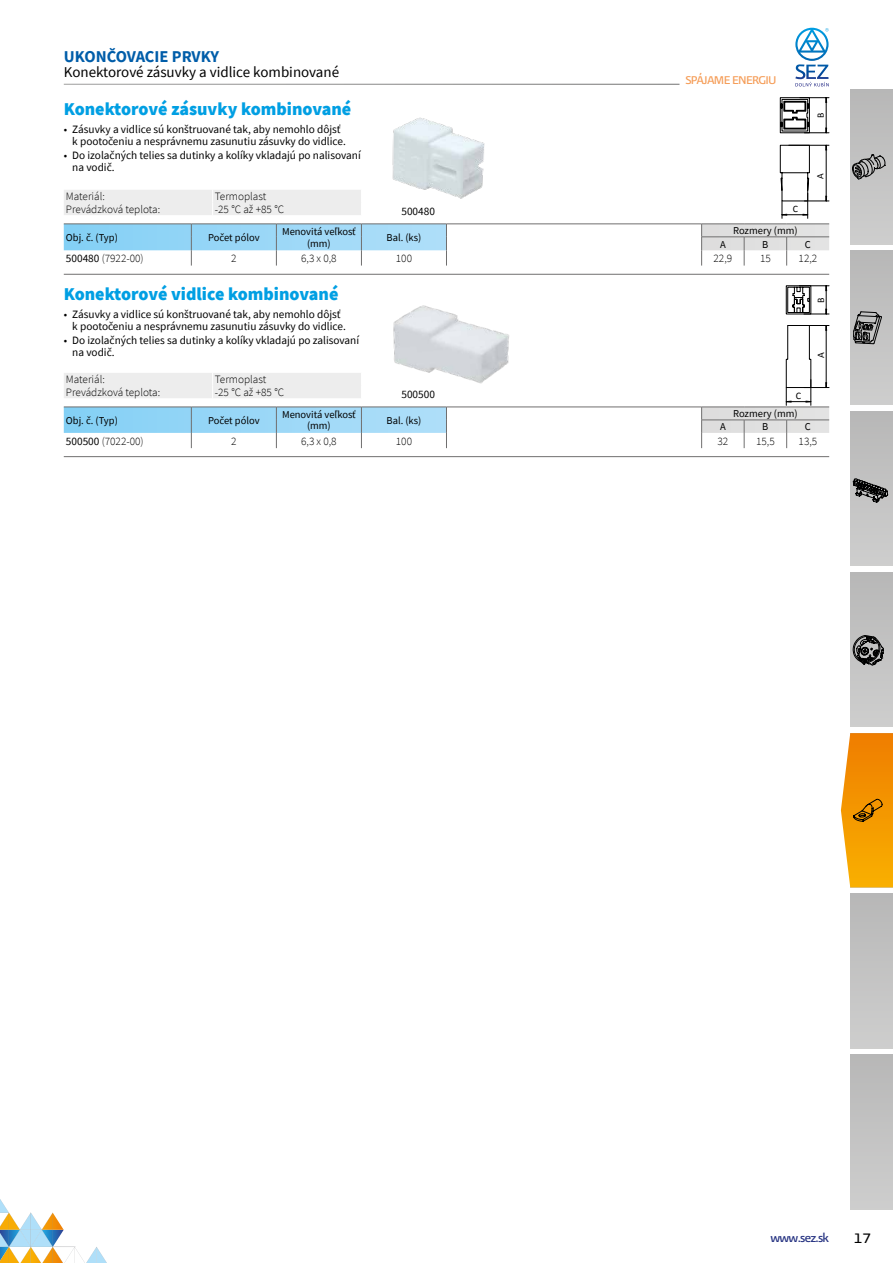
<style>
.page{position:relative;width:893px;height:1263px;background:#fff}
.page>*{position:absolute;margin:0;border:0;box-sizing:border-box;transform-origin:0 0}
.t1{font:900 18px "Source Sans Pro";color:#009fe3}
.t2{font:700 16.5px "Source Sans Pro";letter-spacing:-.005em;color:#005da9}
.t3{font:16.5px "Presidencia Base";color:#000}
.t4{font:15px "Source Sans Pro";color:#000}
.t5{font:15px "Presidencia Base CC";letter-spacing:-.05em;color:#283583}
.t6{font:13.5px "Presidencia Base CC";letter-spacing:-.05em;color:#f59d58}
.t7{font:11.25px/12px "Source Sans Pro";color:#000}
.t8{font:300 11.25px "Source Sans Pro";color:#000}
.t9{font:10.5px/11.2px "Source Sans Pro";color:#000;text-align:center}
.t10{font:10.05px "Calibri";color:#000}
.t11{font:9.75px "Calibri";color:#000}
.s1{font-weight:400}
</style>
<div class="page">
<svg style="left:0;top:1199px;width:107px;height:64px"></svg>
<svg style="left:795px;top:28px;width:34px;height:58px"></svg>
<div style="left:850px;top:90px;width:43px;height:154px;background:#c3c3c2"></div>
<div style="left:850px;top:251px;width:43px;height:154px;background:#c3c3c3"></div>
<div style="left:850px;top:572px;width:43px;height:155px;background:#c2c2c2"></div>
<div style="left:850px;top:411px;width:43px;height:155px;background:#c1c1c1"></div>
<div style="left:850px;top:894px;width:43px;height:154px;background:#c3c3c2"></div>
<div style="left:850px;top:1055px;width:43px;height:154px;background:#c3c3c2"></div>
<svg style="left:852px;top:154px;width:33px;height:26px"></svg>
<svg style="left:853px;top:311px;width:29px;height:33px"></svg>
<svg style="left:841px;top:733px;width:52px;height:154px"></svg>
<svg style="left:853px;top:635px;width:31px;height:31px"></svg>
<svg style="left:852px;top:478px;width:36px;height:25px"></svg>
<svg style="left:779px;top:97px;width:50px;height:121px"></svg>
<img style="left:393px;top:305px;width:116px;height:79px">
<img style="left:392px;top:117px;width:93px;height:82px">
<hr style="left:64px;top:456px;width:765px;height:1px;background:#706f6f">
<div style="left:64px;top:373px;width:297px;height:25px;background:#ededed"></div>
<svg style="left:64px;top:408px;width:383px;height:40px"></svg>
<svg style="left:701px;top:285px;width:128px;height:163px"></svg>
<hr style="left:64px;top:407px;width:127px;height:1px;background:#706f6f">
<hr style="left:191px;top:407px;width:85px;height:1px;background:#706f6f">
<hr style="left:276px;top:407px;width:85px;height:1px;background:#706f6f">
<hr style="left:361px;top:407px;width:85px;height:1px;background:#706f6f">
<hr style="left:446px;top:407px;width:256px;height:1px;background:#706f6f">
<hr style="left:702px;top:407px;width:42px;height:1px;background:#706f6f">
<hr style="left:744px;top:407px;width:43px;height:1px;background:#706f6f">
<hr style="left:787px;top:407px;width:42px;height:1px;background:#706f6f">
<hr style="left:64px;top:274px;width:765px;height:1px;background:#706f6f">
<div style="left:64px;top:190px;width:297px;height:25px;background:#ededed"></div>
<svg style="left:64px;top:225px;width:383px;height:41px"></svg>
<svg style="left:701px;top:225px;width:128px;height:41px"></svg>
<hr style="left:64px;top:224px;width:127px;height:1px;background:#706f6f">
<hr style="left:191px;top:224px;width:85px;height:1px;background:#706f6f">
<hr style="left:276px;top:224px;width:85px;height:1px;background:#706f6f">
<hr style="left:361px;top:224px;width:85px;height:1px;background:#706f6f">
<hr style="left:446px;top:224px;width:256px;height:1px;background:#706f6f">
<hr style="left:702px;top:224px;width:42px;height:1px;background:#706f6f">
<hr style="left:744px;top:224px;width:43px;height:1px;background:#706f6f">
<hr style="left:787px;top:224px;width:42px;height:1px;background:#706f6f">
<h2 class="t2" style="left:64px;top:45px;width:157px">UKONČOVACIE PRVKY</h2>
<h3 class="t4" style="left:64px;top:62px;width:277px">Konektorové zásuvky a vidlice kombinované</h3>
<h1 class="t1" style="left:64px;top:96px;width:289px">Konektorové zásuvky kombinované</h1>
<p class="t7" style="left:72px;top:123px;width:275px;text-indent:-9px">• Zásuvky a vidlice sú konštruované tak, aby nemohlo dôjsť k pootočeniu a nesprávnemu zasunutiu zásuvky do vidlice.</p>
<p class="t7" style="left:72px;top:149px;width:290px;text-indent:-9px">• Do izolačných telies sa dutinky a kolíky vkladajú po nalisovaní na vodič.</p>
<p class="t8" style="left:66px;top:190px;width:40px">Materiál:</p>
<p class="t8" style="left:215px;top:190px;width:53px">Termoplast</p>
<p class="t8" style="left:66px;top:202px;width:96px">Prevádzková teplota:</p>
<p class="t8" style="left:215px;top:202px;width:71px">-25 °C až +85 °C</p>
<p class="t7" style="left:401px;top:205px;width:35px">500480</p>
<p class="t9" style="left:66px;top:232px;width:53px">Obj. č. (Typ)</p>
<p class="t9" style="left:208px;top:232px;width:53px">Počet pólov</p>
<p class="t9" style="left:282px;top:226px;width:75px">Menovitá veľkosť (mm)</p>
<p class="t9" style="left:387px;top:232px;width:36px">Bal. (ks)</p>
<p class="t6" style="left:685px;top:73px;width:93px">SPÁJAME ENERGIU</p>
<p class="t11" style="left:814px;top:118px;width:7px;rotate:-90deg">B</p>
<p class="t11" style="left:793px;top:203px;width:7px">C</p>
<p class="t9" style="left:733px;top:225px;width:66px">Rozmery (mm)</p>
<p class="t11" style="left:814px;top:179px;width:7px;rotate:-90deg">A</p>
<p class="t9" style="left:720px;top:238px;width:7px">A</p>
<p class="t9" style="left:762px;top:238px;width:8px">B</p>
<p class="t9" style="left:805px;top:238px;width:7px">C</p>
<p class="t8" style="left:66px;top:252px;width:79px"><span class="s1">500480</span> (7922-00)</p>
<p class="t8" style="left:231px;top:252px;width:7px">2</p>
<p class="t8" style="left:301px;top:252px;width:37px">6,3 x 0,8</p>
<p class="t8" style="left:396px;top:252px;width:18px">100</p>
<p class="t8" style="left:714px;top:252px;width:20px">22,9</p>
<p class="t8" style="left:760px;top:252px;width:12px">15</p>
<p class="t8" style="left:799px;top:252px;width:20px">12,2</p>
<h1 class="t1" style="left:64px;top:282px;width:276px">Konektorové vidlice kombinované</h1>
<p class="t7" style="left:72px;top:309px;width:275px;text-indent:-9px">• Zásuvky a vidlice sú konštruované tak, aby nemohlo dôjsť k pootočeniu a nesprávnemu zasunutiu zásuvky do vidlice.</p>
<p class="t7" style="left:72px;top:335px;width:288px;text-indent:-9px">• Do izolačných telies sa dutinky a kolíky vkladajú po zalisovaní na vodič.</p>
<p class="t8" style="left:66px;top:373px;width:40px">Materiál:</p>
<p class="t8" style="left:215px;top:373px;width:53px">Termoplast</p>
<p class="t8" style="left:66px;top:385px;width:96px">Prevádzková teplota:</p>
<p class="t8" style="left:215px;top:385px;width:71px">-25 °C až +85 °C</p>
<p class="t9" style="left:66px;top:415px;width:53px">Obj. č. (Typ)</p>
<p class="t9" style="left:208px;top:415px;width:53px">Počet pólov</p>
<p class="t9" style="left:282px;top:409px;width:75px">Menovitá veľkosť (mm)</p>
<p class="t9" style="left:387px;top:415px;width:36px">Bal. (ks)</p>
<p class="t7" style="left:401px;top:388px;width:35px">500500</p>
<p class="t10" style="left:814px;top:303px;width:7px;rotate:-90deg">B</p>
<p class="t10" style="left:796px;top:389px;width:7px">C</p>
<p class="t9" style="left:733px;top:408px;width:66px">Rozmery (mm)</p>
<p class="t10" style="left:814px;top:358px;width:7px;rotate:-90deg">A</p>
<p class="t9" style="left:720px;top:421px;width:7px">A</p>
<p class="t9" style="left:762px;top:421px;width:8px">B</p>
<p class="t9" style="left:805px;top:421px;width:7px">C</p>
<p class="t8" style="left:66px;top:434px;width:79px"><span class="s1">500500</span> (7022-00)</p>
<p class="t8" style="left:231px;top:434px;width:7px">2</p>
<p class="t8" style="left:301px;top:434px;width:37px">6,3 x 0,8</p>
<p class="t8" style="left:396px;top:434px;width:18px">100</p>
<p class="t8" style="left:717px;top:434px;width:12px">32</p>
<p class="t8" style="left:756px;top:434px;width:20px">15,5</p>
<p class="t8" style="left:799px;top:434px;width:20px">13,5</p>
<h3 class="t5" style="left:770px;top:1229px;width:60px">www.sez.sk</h3>
<h2 class="t3" style="left:854px;top:1228px;width:19px">17</h2>
</div>
